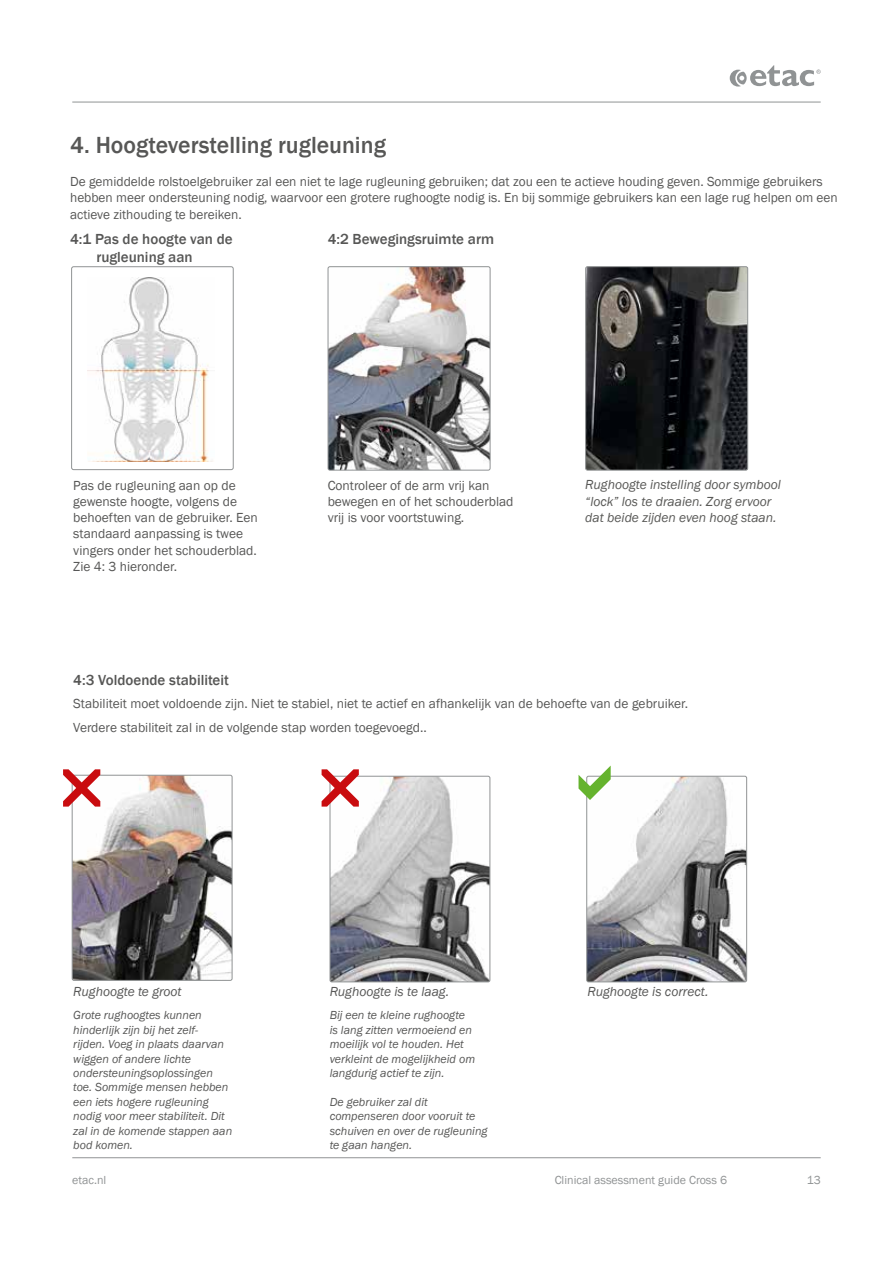
<style>
.page{position:relative;width:893px;height:1263px;background:#fff}
.page>*{position:absolute;margin:0;border:0;box-sizing:border-box;transform-origin:0 0}
.t1{font:500 24px "Franklin Gothic";color:#575756}
.t2{font:500 15px/18px "Franklin Gothic";color:#575756}
.t3{font:13.5px/16.2px "Franklin Gothic";color:#575756}
.t4{font:italic 13.5px/16.2px "Franklin Gothic";color:#585856}
.t5{font:italic 13.5px "Franklin Gothic";color:#575756}
.t6{font:italic 12px/14.4px "Franklin Gothic";color:#575756}
.t7{font:12px "Franklin Gothic";color:#909394}
</style>
<div class="page">
<hr style="left:72px;top:102px;width:749px;height:1px;background:#909394">
<hr style="left:72px;top:1157px;width:749px;height:1px;background:#909394">
<svg style="left:730px;top:65px;width:91px;height:22px"></svg>
<img style="left:87px;top:277px;width:122px;height:184px">
<div style="left:71px;top:266px;width:163px;height:204px;border:1px solid #909394;border-radius:2px"></div>
<img style="left:328px;top:268px;width:162px;height:202px">
<div style="left:328px;top:266px;width:162px;height:204px;border:1px solid #909394;border-radius:2px"></div>
<img style="left:587px;top:268px;width:161px;height:202px">
<div style="left:585px;top:266px;width:163px;height:204px;border:1px solid #909394;border-radius:2px"></div>
<img style="left:330px;top:776px;width:160px;height:206px">
<div style="left:330px;top:776px;width:160px;height:206px;border:1px solid #909394;border-radius:2px"></div>
<img style="left:588px;top:776px;width:159px;height:206px">
<div style="left:586px;top:776px;width:161px;height:206px;border:1px solid #909394;border-radius:2px"></div>
<img style="left:74px;top:775px;width:158px;height:204px">
<div style="left:72px;top:775px;width:160px;height:206px;border:1px solid #909394;border-radius:2px"></div>
<svg style="left:71px;top:774px;width:29px;height:32px"></svg>
<svg style="left:329px;top:775px;width:30px;height:31px"></svg>
<svg style="left:586px;top:775px;width:25px;height:25px"></svg>
<h1 class="t1" style="left:70px;top:130px;width:317px">4. Hoogteverstelling rugleuning</h1>
<p class="t3" style="left:70px;top:174px;width:769px">De gemiddelde rolstoelgebruiker zal een niet te lage rugleuning gebruiken; dat zou een te actieve houding geven. Sommige gebruikers hebben meer ondersteuning nodig, waarvoor een grotere rughoogte nodig is. En bij sommige gebruikers kan een lage rug helpen om een actieve zithouding te bereiken.</p>
<p class="t2" style="left:96px;top:230px;width:138px;text-indent:-26px">4:1 Pas de hoogte van de rugleuning aan</p>
<p class="t2" style="left:328px;top:230px;width:168px">4:2 Bewegingsruimte arm</p>
<p class="t3" style="left:73px;top:477px;width:186px">Pas de rugleuning aan op de gewenste hoogte, volgens de behoeften van de gebruiker. Een standaard aanpassing is twee vingers onder het schouderblad.<br>Zie 4: 3 hieronder.</p>
<p class="t3" style="left:328px;top:477px;width:187px">Controleer of de arm vrij kan bewegen en of het schouderblad vrij is voor voortstuwing.</p>
<p class="t4" style="left:585px;top:477px;width:197px">Rughoogte instelling door symbool “lock” los te draaien. Zorg ervoor dat beide zijden even hoog staan.</p>
<p class="t2" style="left:73px;top:671px;width:157px">4:3 Voldoende stabiliteit</p>
<p class="t3" style="left:73px;top:691px;width:616px;line-height:24.5px">Stabiliteit moet voldoende zijn. Niet te stabiel, niet te actief en afhankelijk van de behoefte van de gebruiker.<br>Verdere stabiliteit zal in de volgende stap worden toegevoegd..</p>
<p class="t5" style="left:73px;top:983px;width:110px">Rughoogte te groot</p>
<p class="t6" style="left:73px;top:1008px;width:160px">Grote rughoogtes kunnen hinderlijk zijn bij het zelf&shy;rijden. Voeg in plaats daarvan wiggen of andere lichte ondersteuningsoplossingen toe. Sommige mensen hebben een iets hogere rugleuning nodig voor meer stabiliteit. Dit zal in de komende stappen aan bod komen.</p>
<p class="t5" style="left:330px;top:983px;width:121px">Rughoogte is te laag.</p>
<p class="t6" style="left:330px;top:1008px;width:147px">Bij een te kleine rughoogte is lang zitten vermoeiend en moeilijk vol te houden. Het verkleint de mogelijkheid om langdurig actief te zijn.</p>
<p class="t6" style="left:330px;top:1095px;width:159px">De gebruiker zal dit compenseren door vooruit te schuiven en over de rugleuning te gaan hangen.</p>
<p class="t5" style="left:587px;top:983px;width:123px">Rughoogte is correct.</p>
<p class="t7" style="left:72px;top:1173px;width:36px">etac.nl</p>
<p class="t7" style="left:555px;top:1173px;width:174px">Clinical assessment guide Cross 6</p>
<p class="t7" style="left:807px;top:1173px;width:15px">13</p>
</div>
